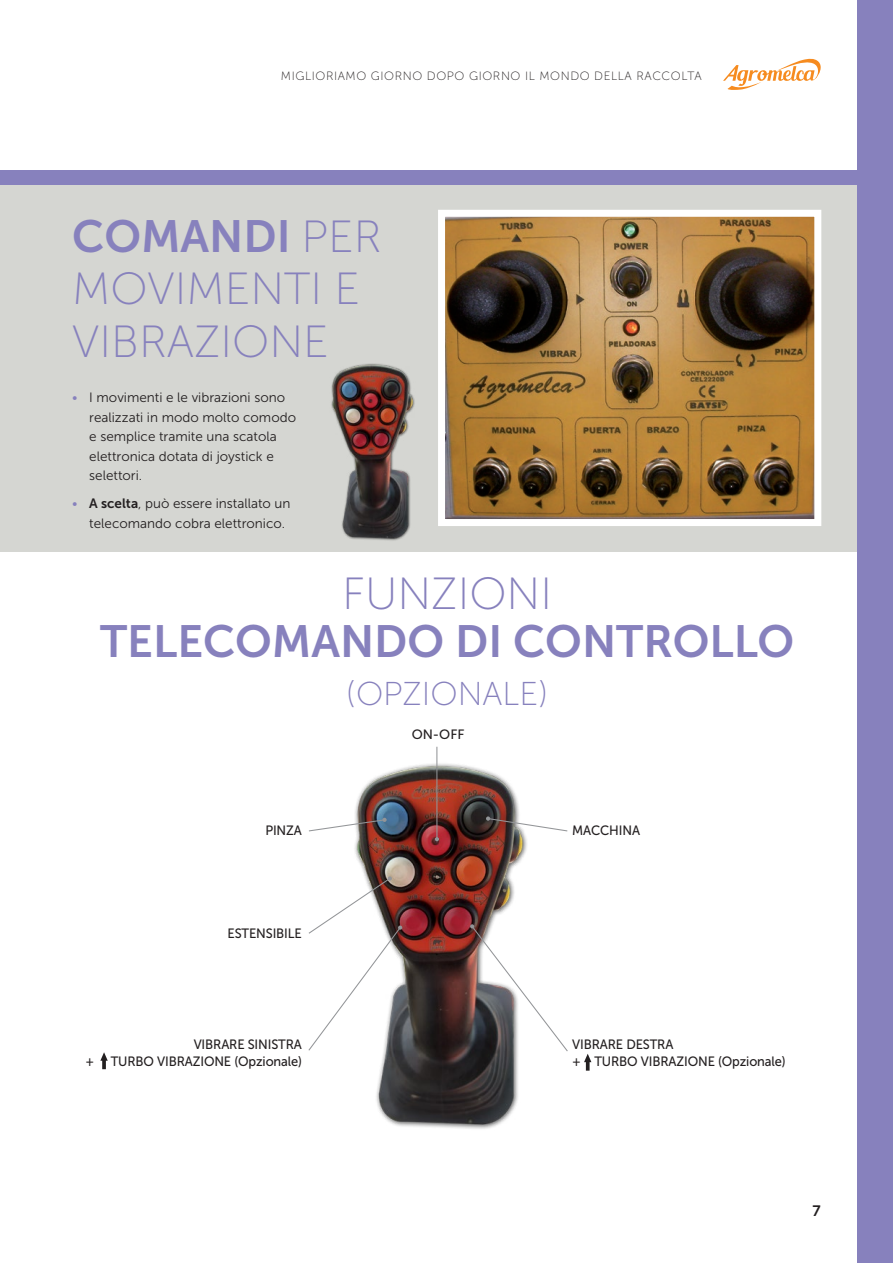
<style>
.page{position:relative;width:893px;height:1263px;background:#fff}
.page>*{position:absolute;margin:0;border:0;box-sizing:border-box;transform-origin:0 0}
.Titular{font:45px/48px "Museo Sans 700";color:#8781bd;text-align:center}
.Titular-2{font:45px "Museo Sans 100";color:#8781bd}
.Titular-3{font:33px "Museo Sans 100";color:#8781bd}
.t1{font:15px "Museo Sans 700";color:#231f20}
.Texto{font:13.5px/19.5px "Museo Sans 300";color:#231f20}
.Texto-2{font:13.5px "Museo Sans 500";letter-spacing:-.01em;color:#231f20;scale:.95 1}
.Titular-4{font:13.5px "Museo Sans 500";letter-spacing:-.01em;color:#231f20;scale:.95 1}
.Texto-3{font:13.5px "Museo Sans 500";letter-spacing:-.01em;color:#231f20}
.t2{font:12px "Museo Sans 100";letter-spacing:.05em;color:#231f20}
.s1{font-family:"Museo Sans 100"}
.s2{color:#8781bd}
.s3{font-family:"Museo Sans 700"}
</style>
<div class="page">
<div style="left:0;top:170px;width:893px;height:381px;background:#d5d6d2"></div>
<div style="left:0;top:170px;width:893px;height:14px;background:#8781bd"></div>
<svg style="left:584px;top:1054px;width:7px;height:17px"></svg>
<svg style="left:100px;top:1052px;width:8px;height:17px"></svg>
<img style="left:354px;top:758px;width:173px;height:371px">
<svg style="left:309px;top:818px;width:78px;height:14px"></svg>
<svg style="left:308px;top:876px;width:94px;height:176px"></svg>
<svg style="left:486px;top:816px;width:82px;height:16px"></svg>
<hr style="left:436px;top:747px;width:1px;height:92px;background:#939598">
<svg style="left:435px;top:837px;width:4px;height:4px"></svg>
<svg style="left:470px;top:924px;width:98px;height:128px"></svg>
<img style="left:446px;top:218px;width:367px;height:300px">
<div style="left:438px;top:210px;width:383px;height:316px;border:7px solid #fff"></div>
<img style="left:331px;top:363px;width:84px;height:178px">
<svg style="left:723px;top:58px;width:98px;height:32px"></svg>
<div style="left:857px;top:0;width:36px;height:1263px;background:#8781bd"></div>
<p class="t2" style="left:281px;top:70px;width:422px">MIGLIORIAMO GIORNO DOPO GIORNO IL MONDO DELLA RACCOLTA</p>
<p class="Titular" style="left:72px;top:212px;width:311px">COMANDI <span class="s1">PER</span></p>
<p class="Titular-2" style="left:72px;top:265px;width:289px">MOVIMENTI E</p>
<p class="Titular-2" style="left:72px;top:317px;width:258px">VIBRAZIONE</p>
<p class="Texto" style="left:89px;top:388px;width:208px;text-indent:-17px"><span class="s2">•</span> I movimenti e le vibrazioni sono realizzati in modo molto comodo e semplice tramite una scatola elettronica dotata di joystick e selettori.</p>
<p class="Texto" style="left:89px;top:494px;width:203px;text-indent:-17px"><span class="s2">•</span> <span class="s3">A scelta</span>, può essere installato un telecomando cobra elettronico.</p>
<p class="Titular" style="left:100px;top:569px;width:696px"><span class="s1">FUNZIONI<br></span>TELECOMANDO DI CONTROLLO</p>
<p class="Titular-3" style="left:346px;top:676px;width:205px">(OPZIONALE)</p>
<p class="Texto-2" style="left:265px;top:823px;width:40px">PINZA</p>
<p class="Texto-2" style="left:227px;top:926px;width:80px">ESTENSIBILE</p>
<p class="Titular-4" style="left:194px;top:1037px;width:115px">VIBRARE SINISTRA</p>
<p class="Titular-4" style="left:85px;top:1053px;width:229px">+ TURBO VIBRAZIONE (Opzionale)</p>
<p class="Texto-3" style="left:412px;top:727px;width:54px">ON-OFF</p>
<p class="Titular-4" style="left:572px;top:823px;width:73px">MACCHINA</p>
<p class="Texto-2" style="left:572px;top:1037px;width:108px">VIBRARE DESTRA</p>
<p class="Texto-2" style="left:572px;top:1053px;width:226px">+ TURBO VIBRAZIONE (Opzionale)</p>
<p class="t1" style="left:812px;top:1203px;width:10px">7</p>
</div>
